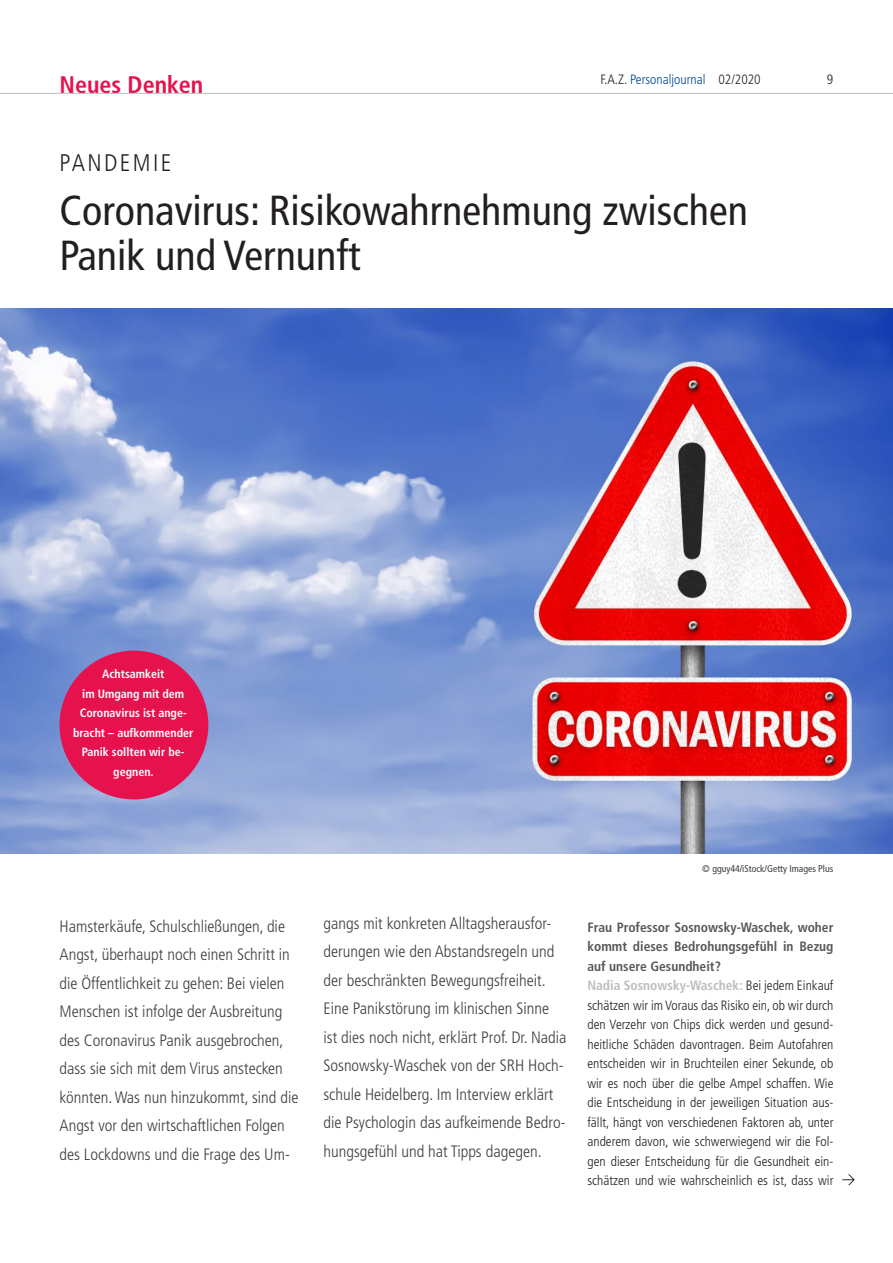
<style>
.page{position:relative;width:893px;height:1263px;background:#fff}
.page>*{position:absolute;margin:0;border:0;box-sizing:border-box;transform-origin:0 0}
.t1{font:condensed 42px/45px "Frutiger LT Std";color:#231f20}
.t2{font:700 condensed 24px "Frutiger LT Std";color:#e6124e}
.t3{font:300 condensed 24px "Frutiger LT Std";letter-spacing:.1em;color:#231f20}
.t4{font:300 condensed 16.5px/28.5px "Frutiger LT Std";color:#3e3e3f}
.t5{font:300 condensed 13.5px/19.5px "Frutiger LT Std";color:#231f20}
.t6{font:300 condensed 13.5px "Frutiger LT Std";color:#014892}
.t7{font:700 condensed 12px/19.5px "Frutiger LT Std";color:#fff;text-align:center}
.t8{font:condensed 9.75px "Frutiger LT Std";color:#3e3e3f}
.s1{color:#231f20}
.s2{font-weight:700;color:#57585a}
.s3{font-weight:700;color:#bcbdc0}
</style>
<div class="page">
<svg style="left:842px;top:1174px;width:13px;height:11px"></svg>
<img style="left:0;top:308px;width:893px;height:546px">
<div style="left:60px;top:651px;width:148px;height:148px;background:#e6124e;border-radius:50%"></div>
<hr style="left:0;top:93px;width:893px;height:1px;background:#bcbdc0">
<h2 class="t2" style="left:60px;top:70px;width:145px">Neues Denken</h2>
<p class="t6" style="left:600px;top:72px;width:162px"><span class="s1">F.A.Z.</span> Personaljournal <span class="s1">02/2020</span></p>
<p class="t5" style="left:827px;top:70px;width:8px">9</p>
<h2 class="t3" style="left:60px;top:149px;width:113px">PANDEMIE</h2>
<h1 class="t1" style="left:60px;top:188px;width:690px">Coronavirus: Risikowahrnehmung zwischen<br>Panik und Vernunft</h1>
<p class="t7" style="left:73px;top:664px;width:122px">Achtsamkeit<br>im Umgang mit dem<br>Coronavirus ist ange&shy;bracht – aufkommender<br>Panik sollten wir be&shy;gegnen.</p>
<p class="t8" style="left:702px;top:863px;width:133px">© gguy44/iStock/Getty Images Plus</p>
<p class="t4" style="left:60px;top:912px;width:241px">Hamsterkäufe, Schulschließungen, die Angst, überhaupt noch einen Schritt in die Öffentlichkeit zu gehen: Bei vielen Menschen ist infolge der Ausbreitung des Coronavirus Panik ausgebrochen, dass sie sich mit dem Virus anstecken könnten. Was nun hinzukommt, sind die Angst vor den wirtschaftlichen Folgen des Lockdowns und die Frage des Um-</p>
<p class="t4" style="left:323px;top:909px;width:244px">gangs mit konkreten Alltagsherausfor&shy;derungen wie den Abstandsregeln und der beschränkten Bewegungsfreiheit.<br>Eine Panikstörung im klinischen Sinne ist dies noch nicht, erklärt Prof. Dr. Nadia Sosnowsky-Waschek von der SRH Hoch&shy;schule Heidelberg. Im Interview erklärt die Psychologin das aufkeimende Bedro&shy;hungsgefühl und hat Tipps dagegen.</p>
<p class="t5" style="left:587px;top:917px;width:247px"><span class="s2">Frau Professor Sosnowsky-Waschek, woher kommt dieses Bedrohungsgefühl in Bezug auf unsere Gesundheit?<br></span><span class="s3">Nadia Sosnowsky-Waschek:</span> Bei jedem Einkauf schätzen wir im Voraus das Risiko ein, ob wir durch den Verzehr von Chips dick werden und gesund&shy;heitliche Schäden davontragen. Beim Autofahren entscheiden wir in Bruchteilen einer Sekunde, ob wir es noch über die gelbe Ampel schaffen. Wie die Entscheidung in der jeweiligen Situation aus&shy;fällt, hängt von verschiedenen Faktoren ab, unter anderem davon, wie schwerwiegend wir die Fol&shy;gen dieser Entscheidung für die Gesundheit ein&shy;schätzen und wie wahrscheinlich es ist, dass wir</p>
</div>
